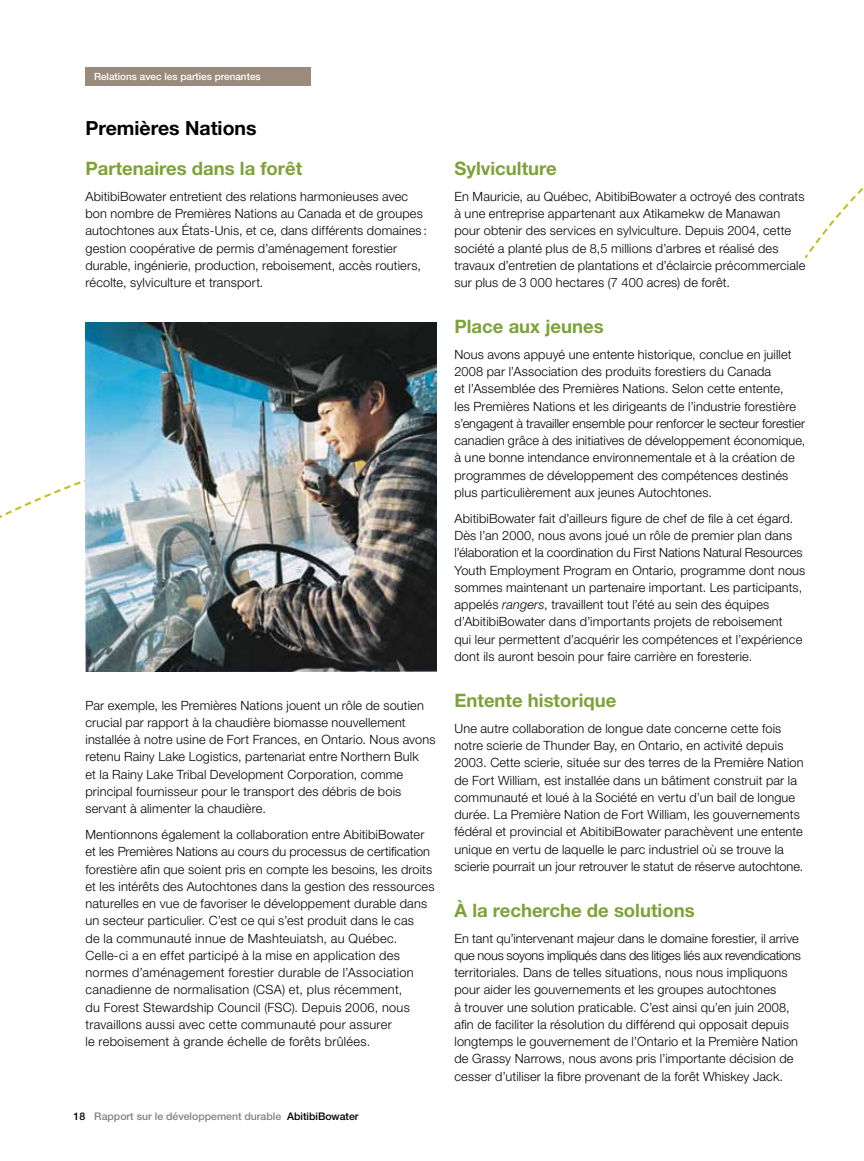
<style>
.page{position:relative;width:864px;height:1161px;background:#fff}
.page>*{position:absolute;margin:0;border:0;box-sizing:border-box;transform-origin:0 0}
.t1{font:700 19.5px "Helvetica Neue";color:#000}
.t2{font:700 18.6px "Helvetica Neue";color:#7ea239}
.t3{font:300 12.75px/17.2px "Helvetica Neue";letter-spacing:.015em;color:#000}
.t4{font:500 10.5px "Helvetica Neue";color:#808285}
.t5{font:500 10.05px "Helvetica Neue";color:#fff}
.s1{color:#000}
.s2{font-style:italic}
</style>
<div class="page">
<svg style="left:0;top:414px;width:86px;height:112px"></svg>
<svg style="left:804px;top:188px;width:60px;height:71px"></svg>
<div style="left:86px;top:67px;width:225px;height:18px;background:#9a8b7d"></div>
<img style="left:86px;top:322px;width:350px;height:349px">
<p class="t5" style="left:94px;top:71px;width:168px">Relations avec les parties prenantes</p>
<h1 class="t1" style="left:86px;top:116px;width:173px">Premières Nations</h1>
<h2 class="t2" style="left:86px;top:157px;width:218px">Partenaires dans la forêt</h2>
<p class="t3" style="left:86px;top:187px;width:343px">AbitibiBowater entretient des relations harmonieuses avec bon nombre de Premières Nations au Canada et de groupes autochtones aux États-Unis, et ce, dans différents domaines : gestion coopérative de permis d’aménagement forestier durable, ingénierie, production, reboisement, accès routiers, récolte, sylviculture et transport.</p>
<p class="t3" style="left:86px;top:696px;width:352px">Par exemple, les Premières Nations jouent un rôle de soutien crucial par rapport à la chaudière biomasse nouvellement installée à notre usine de Fort Frances, en Ontario. Nous avons retenu Rainy Lake Logistics, partenariat entre Northern Bulk<br>et la Rainy Lake Tribal Development Corporation, comme principal fournisseur pour le transport des débris de bois servant à alimenter la chaudière.</p>
<p class="t3" style="left:86px;top:826px;width:350px">Mentionnons également la collaboration entre AbitibiBowater et les Premières Nations au cours du processus de certification forestière afin que soient pris en compte les besoins, les droits et les intérêts des Autochtones dans la gestion des ressources naturelles en vue de favoriser le développement durable dans un secteur particulier. C’est ce qui s’est produit dans le cas<br>de la communauté innue de Mashteuiatsh, au Québec.<br>Celle-ci a en effet participé à la mise en application des normes d’aménagement forestier durable de l’Association canadienne de normalisation (CSA) et, plus récemment,<br>du Forest Stewardship Council (FSC). Depuis 2006, nous travaillons aussi avec cette communauté pour assurer<br>le reboisement à grande échelle de forêts brûlées.</p>
<p class="t4" style="left:74px;top:1110px;width:287px"><span class="s1">18</span> Rapport sur le développement durable <span class="s1">AbitibiBowater</span></p>
<h2 class="t2" style="left:454px;top:157px;width:104px">Sylviculture</h2>
<p class="t3" style="left:454px;top:187px;width:352px">En Mauricie, au Québec, AbitibiBowater a octroyé des contrats à une entreprise appartenant aux Atikamekw de Manawan pour obtenir des services en sylviculture. Depuis 2004, cette société a planté plus de 8,5 millions d’arbres et réalisé des travaux d’entretien de plantations et d’éclaircie précommerciale sur plus de 3 000 hectares (7 400 acres) de forêt.</p>
<h2 class="t2" style="left:454px;top:315px;width:151px">Place aux jeunes</h2>
<p class="t3" style="left:454px;top:346px;width:352px">Nous avons appuyé une entente historique, conclue en juillet 2008 par l’Association des produits forestiers du Canada<br>et l’Assemblée des Premières Nations. Selon cette entente,<br>les Premières Nations et les dirigeants de l’industrie forestière s’engagent à travailler ensemble pour renforcer le secteur forestier canadien grâce à des initiatives de développement économique, à une bonne intendance environnementale et à la création de programmes de développement des compétences destinés plus particulièrement aux jeunes Autochtones.</p>
<p class="t3" style="left:454px;top:509px;width:352px">AbitibiBowater fait d’ailleurs figure de chef de file à cet égard.<br>Dès l’an 2000, nous avons joué un rôle de premier plan dans l’élaboration et la coordination du First Nations Natural Resources Youth Employment Program en Ontario, programme dont nous sommes maintenant un partenaire important. Les participants, appelés <span class="s2">rangers</span>, travaillent tout l’été au sein des équipes d’AbitibiBowater dans d’importants projets de reboisement<br>qui leur permettent d’acquérir les compétences et l’expérience dont ils auront besoin pour faire carrière en foresterie.</p>
<h2 class="t2" style="left:454px;top:689px;width:163px">Entente historique</h2>
<p class="t3" style="left:454px;top:719px;width:351px">Une autre collaboration de longue date concerne cette fois notre scierie de Thunder Bay, en Ontario, en activité depuis 2003. Cette scierie, située sur des terres de la Première Nation de Fort William, est installée dans un bâtiment construit par la communauté et loué à la Société en vertu d’un bail de longue durée. La Première Nation de Fort William, les gouvernements fédéral et provincial et AbitibiBowater parachèvent une entente unique en vertu de laquelle le parc industriel où se trouve la scierie pourrait un jour retrouver le statut de réserve autochtone.</p>
<h2 class="t2" style="left:454px;top:899px;width:242px">À la recherche de solutions</h2>
<p class="t3" style="left:454px;top:929px;width:348px">En tant qu’intervenant majeur dans le domaine forestier, il arrive que nous soyons impliqués dans des litiges liés aux revendications territoriales. Dans de telles situations, nous nous impliquons pour aider les gouvernements et les groupes autochtones<br>à trouver une solution praticable. C’est ainsi qu’en juin 2008, afin de faciliter la résolution du différend qui opposait depuis longtemps le gouvernement de l’Ontario et la Première Nation de Grassy Narrows, nous avons pris l’importante décision de cesser d’utiliser la fibre provenant de la forêt Whiskey Jack.</p>
</div>
